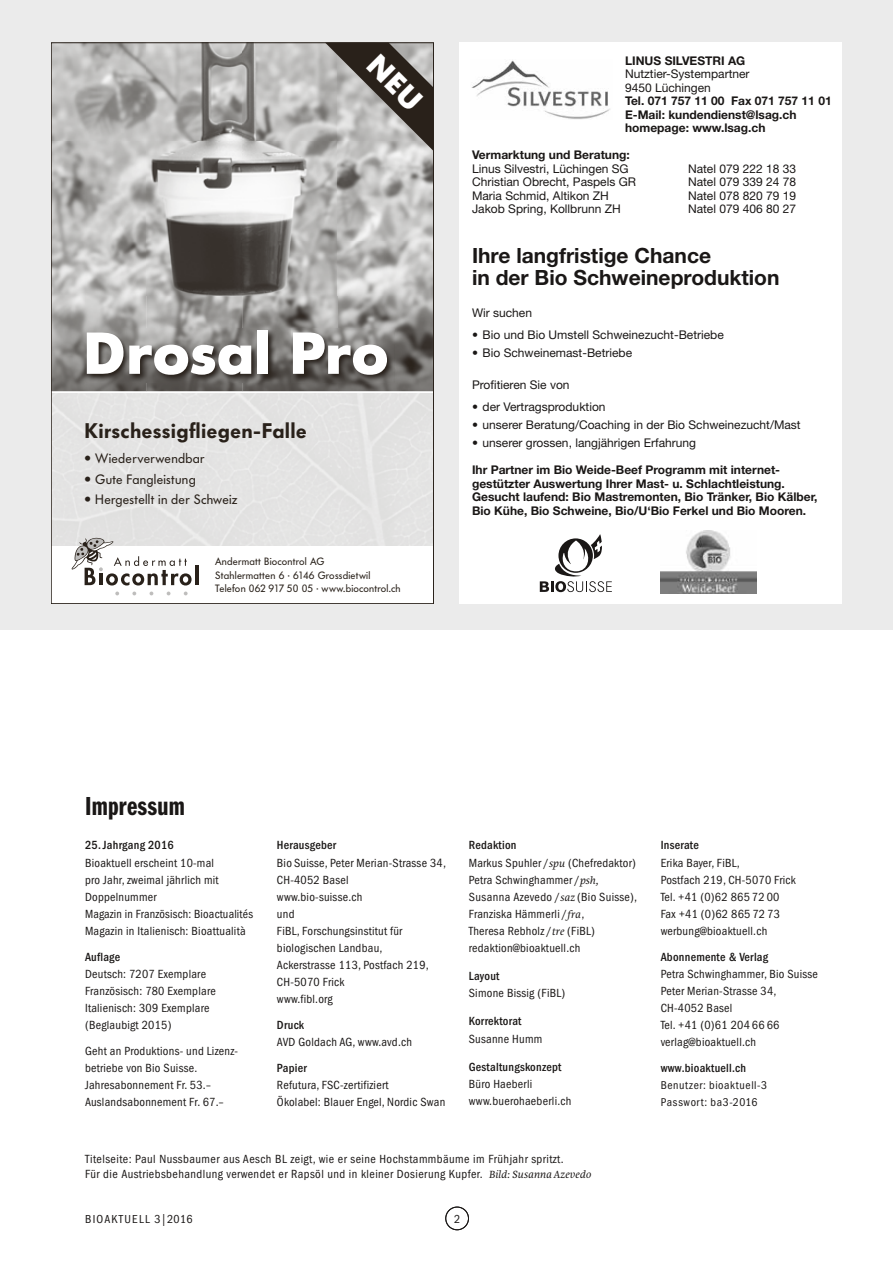
<style>
.page{position:relative;width:893px;height:1263px;background:#fff}
.page>*{position:absolute;margin:0;border:0;box-sizing:border-box;transform-origin:0 0}
.t1{font:700 58.5px "Futura Serie BQ";letter-spacing:.005em;color:#fff}
.t2{font:27px "ITC Franklin Gothic Std Dm Cp";letter-spacing:.01em;color:#1a1716}
.t3{font:700 21px/22.5px "Helvetica Neue";color:#1a1716}
.t4{font:600 21px "Futura Serie BQ";letter-spacing:.015em;color:#29211a}
.t5{font:13.5px "Futura Serie BQ";letter-spacing:.02em;color:#29211a}
.t6{font:condensed 12.15px/17.1px "ITC Franklin Gothic Std";letter-spacing:.02em;color:#1a1716}
.t7{font:500 condensed 12.15px "ITC Franklin Gothic Std";letter-spacing:.02em;color:#1a1716}
.t8{font:12px/13.5px "Helvetica Neue";color:#1a1716}
.t9{font:700 12px/13.5px "Helvetica Neue";color:#1a1716}
.t10{font:condensed 12px "ITC Franklin Gothic Std";letter-spacing:.11em;color:#1a1716}
.t11{font:condensed 11.7px/17.2px "ITC Franklin Gothic Std";letter-spacing:.05em;color:#1a1716}
.t12{font:10.5px/13.5px "Futura Serie BQ";letter-spacing:.02em;color:#29211a}
.s1{font-size:19.5px}
.s2{font-weight:500}
.s3{font-family:"Brioni Pro";font-weight:300;font-style:italic;font-stretch:normal;font-size:10.8px}
</style>
<div class="page">
<div style="left:445px;top:1207px;width:24px;height:23px;border:1px solid #1a1716;border-radius:50%"></div>
<div style="left:0;top:0;width:893px;height:629px;background:#ebebeb"></div>
<svg style="left:51px;top:43px;width:383px;height:561px"></svg>
<img style="left:53px;top:45px;width:379px;height:197px">
<img style="left:53px;top:242px;width:94px;height:54px">
<img style="left:147px;top:242px;width:285px;height:54px">
<img style="left:53px;top:296px;width:379px;height:95px">
<hr style="left:195px;top:565px;width:3px;height:20px;background:#29211a">
<svg style="left:71px;top:538px;width:121px;height:47px"></svg>
<svg style="left:115px;top:591px;width:4px;height:4px"></svg>
<svg style="left:132px;top:591px;width:4px;height:4px"></svg>
<svg style="left:184px;top:591px;width:4px;height:4px"></svg>
<img style="left:85px;top:328px;width:310px;height:54px">
<div style="left:459px;top:43px;width:383px;height:561px;background:#fff"></div>
<svg style="left:540px;top:534px;width:72px;height:58px"></svg>
<img style="left:660px;top:530px;width:97px;height:64px">
<img style="left:471px;top:60px;width:139px;height:60px">
<svg style="left:325px;top:43px;width:109px;height:108px;background:#807d79"></svg>
<h1 class="t1" style="left:83px;top:317px;width:307px">Drosal Pro</h1>
<h3 class="t4" style="left:85px;top:419px;width:224px">Kirschessigfliegen-Falle</h3>
<p class="t5" style="left:85px;top:451px;width:122px"><span class="s1">•</span> Wiederverwendbar</p>
<p class="t5" style="left:85px;top:471px;width:113px"><span class="s1">•</span> Gute Fangleistung</p>
<p class="t5" style="left:85px;top:491px;width:154px"><span class="s1">•</span> Hergestellt in der Schweiz</p>
<p class="t12" style="left:215px;top:555px;width:187px">Andermatt Biocontrol AG<br>Stahlermatten 6 · 6146 Grossdietwil<br>Telefon 062 917 50 05 · www.biocontrol.ch</p>
<p class="t9" style="left:625px;top:53px;width:122px">LINUS SILVESTRI AG</p>
<p class="t8" style="left:625px;top:67px;width:126px">Nutztier-Systempartner<br>9450 Lüchingen</p>
<p class="t9" style="left:625px;top:94px;width:208px">Tel. 071 757 11 00 Fax 071 757 11 01<br>E-Mail: kundendienst@lsag.ch homepage: www.lsag.ch</p>
<p class="t9" style="left:472px;top:148px;width:159px">Vermarktung und Beratung:</p>
<p class="t8" style="left:472px;top:161px;width:158px">Linus Silvestri, Lüchingen SG</p>
<p class="t8" style="left:688px;top:161px;width:110px">Natel 079 222 18 33</p>
<p class="t8" style="left:472px;top:175px;width:166px">Christian Obrecht, Paspels GR</p>
<p class="t8" style="left:688px;top:175px;width:110px">Natel 079 339 24 78</p>
<p class="t8" style="left:472px;top:188px;width:138px">Maria Schmid, Altikon ZH</p>
<p class="t8" style="left:688px;top:188px;width:110px">Natel 078 820 79 19</p>
<p class="t8" style="left:472px;top:202px;width:150px">Jakob Spring, Kollbrunn ZH</p>
<p class="t8" style="left:688px;top:202px;width:110px">Natel 079 406 80 27</p>
<h3 class="t3" style="left:472px;top:243px;width:309px">Ihre langfristige Chance<br>in der Bio Schweineproduktion</h3>
<p class="t8" style="left:472px;top:305px;width:62px">Wir suchen</p>
<p class="t8" style="left:472px;top:328px;width:253px">• Bio und Bio Umstell Schweinezucht-Betriebe</p>
<p class="t8" style="left:472px;top:346px;width:162px">• Bio Schweinemast-Betriebe</p>
<p class="t8" style="left:472px;top:377px;width:99px">Profitieren Sie von</p>
<p class="t8" style="left:472px;top:400px;width:135px">• der Vertragsproduktion</p>
<p class="t8" style="left:472px;top:418px;width:330px">• unserer Beratung/Coaching in der Bio Schweinezucht/Mast</p>
<p class="t8" style="left:472px;top:436px;width:225px">• unserer grossen, langjährigen Erfahrung</p>
<p class="t9" style="left:472px;top:463px;width:347px">Ihr Partner im Bio Weide-Beef Programm mit internet&shy;gestützter Auswertung Ihrer Mast- u. Schlachtleistung.<br>Gesucht laufend: Bio Mastremonten, Bio Tränker, Bio Kälber, Bio Kühe, Bio Schweine, Bio/U‘Bio Ferkel und Bio Mooren.</p>
<h2 class="t2" style="left:85px;top:791px;width:101px">Impressum</h2>
<p class="t7" style="left:85px;top:838px;width:90px">25. Jahrgang 2016</p>
<p class="t6" style="left:85px;top:854px;width:169px">Bioaktuell erscheint 10-mal<br>pro Jahr, zweimal jährlich mit<br>Doppelnummer<br>Magazin in Französisch: Bioactualités<br>Magazin in Italienisch: Bioattualità</p>
<p class="t7" style="left:85px;top:950px;width:37px">Auflage</p>
<p class="t6" style="left:85px;top:965px;width:132px">Deutsch: 7207 Exemplare<br>Französisch: 780 Exemplare<br>Italienisch: 309 Exemplare (Beglaubigt 2015)</p>
<p class="t6" style="left:85px;top:1042px;width:155px">Geht an Produktions- und Lizenz&shy;betriebe von Bio Suisse.<br>Jahresabonnement Fr. 53.–<br>Auslandsabonnement Fr. 67.–</p>
<p class="t7" style="left:277px;top:838px;width:61px">Herausgeber</p>
<p class="t6" style="left:277px;top:854px;width:171px">Bio Suisse, Peter Merian-Strasse 34,<br>CH-4052 Basel<br>www.bio-suisse.ch<br>und<br>FiBL, Forschungsinstitut für biologischen Landbau,<br>Ackerstrasse 113, Postfach 219,<br>CH-5070 Frick<br>www.fibl.org</p>
<p class="t7" style="left:277px;top:1018px;width:29px">Druck</p>
<p class="t6" style="left:277px;top:1034px;width:137px">AVD Goldach AG, www.avd.ch</p>
<p class="t7" style="left:277px;top:1061px;width:31px">Papier</p>
<p class="t6" style="left:277px;top:1076px;width:170px">Refutura, FSC-zertifiziert<br>Ökolabel: Blauer Engel, Nordic Swan</p>
<p class="t6" style="left:469px;top:837px;width:170px"><span class="s2">Redaktion<br></span>Markus Spuhler /<span class="s3">spu</span> (Chefredaktor)<br>Petra Schwinghammer /<span class="s3">psh,<br></span>Susanna Azevedo /<span class="s3">saz</span> (Bio Suisse),<br>Franziska Hämmerli /<span class="s3">fra</span>,<br>Theresa Rebholz /<span class="s3">tre</span> (FiBL) redaktion@bioaktuell.ch</p>
<p class="t7" style="left:469px;top:969px;width:32px">Layout</p>
<p class="t6" style="left:469px;top:985px;width:98px">Simone Bissig (FiBL)</p>
<p class="t7" style="left:469px;top:1014px;width:54px">Korrektorat</p>
<p class="t6" style="left:469px;top:1030px;width:75px">Susanne Humm</p>
<p class="t7" style="left:469px;top:1060px;width:94px">Gestaltungskonzept</p>
<p class="t6" style="left:469px;top:1075px;width:104px">Büro Haeberli www.buerohaeberli.ch</p>
<p class="t7" style="left:661px;top:838px;width:40px">Inserate</p>
<p class="t6" style="left:661px;top:854px;width:137px">Erika Bayer, FiBL,<br>Postfach 219, CH-5070 Frick<br>Tel. +41 (0)62 865 72 00<br>Fax +41 (0)62 865 72 73 werbung@bioaktuell.ch</p>
<p class="t7" style="left:661px;top:950px;width:109px">Abonnemente &amp; Verlag</p>
<p class="t6" style="left:661px;top:965px;width:159px">Petra Schwinghammer, Bio Suisse<br>Peter Merian-Strasse 34,<br>CH-4052 Basel<br>Tel. +41 (0)61 204 66 66 verlag@bioaktuell.ch</p>
<p class="t7" style="left:661px;top:1061px;width:87px">www.bioaktuell.ch</p>
<p class="t11" style="left:661px;top:1077px;width:108px">Benutzer: bioaktuell-3<br>Passwort: ba3-2016</p>
<p class="t6" style="left:85px;top:1151px;width:508px;line-height:15px">Titelseite: Paul Nussbaumer aus Aesch BL zeigt, wie er seine Hochstammbäume im Frühjahr spritzt.<br>Für die Austriebsbehandlung verwendet er Rapsöl und in kleiner Dosierung Kupfer. <span class="s3">Bild: Susanna Azevedo</span></p>
<p class="t10" style="left:85px;top:1212px;width:109px">BIOAKTUELL 3|2016</p>
<p class="t10" style="left:454px;top:1212px;width:8px">2</p>
</div>
